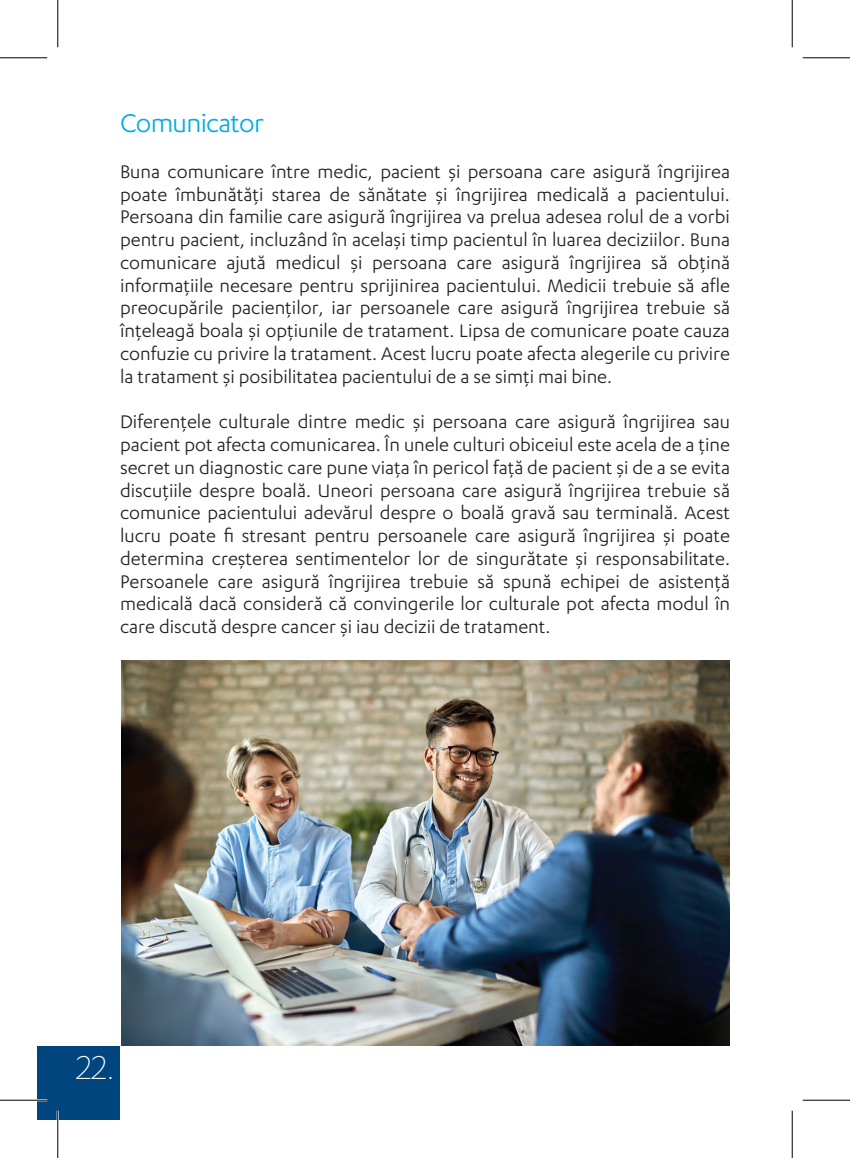
<style>
.page{position:relative;width:850px;height:1158px;background:#fff}
.page>*{position:absolute;margin:0;border:0;box-sizing:border-box;transform-origin:0 0}
.t1{font:300 38.5px "Karbon";color:#fff}
.t2{font:29.75px "Karbon";letter-spacing:-.025em;color:#00abe7}
.t3{font:21px/22.8px "Karbon";color:#231f20;text-align:justify}
</style>
<div class="page">
<div style="left:38px;top:1045px;width:82px;height:74px;background:#01457f"></div>
<img style="left:121px;top:660px;width:608px;height:385px">
<hr style="left:0;top:1098px;width:47px;height:3px;background:#fff">
<hr style="left:57px;top:1110px;width:2px;height:47px;background:#fff">
<hr style="left:0;top:57px;width:47px;height:1px;background:#000">
<hr style="left:802px;top:57px;width:48px;height:1px;background:#000">
<hr style="left:0;top:1099px;width:47px;height:1px;background:#000">
<hr style="left:802px;top:1099px;width:48px;height:1px;background:#000">
<hr style="left:57px;top:0;width:1px;height:47px;background:#000">
<hr style="left:57px;top:1110px;width:1px;height:47px;background:#000">
<hr style="left:792px;top:0;width:1px;height:47px;background:#000">
<hr style="left:792px;top:1110px;width:1px;height:47px;background:#000">
<h2 class="t2" style="left:120px;top:107px;width:145px">Comunicator</h2>
<p class="t3" style="left:120px;top:159px;width:611px">Buna comunicare între medic, pacient și persoana care asigură îngrijirea poate îmbunătăți starea de sănătate și îngrijirea medicală a pacientului.<br>Persoana din familie care asigură îngrijirea va prelua adesea rolul de a vorbi pentru pacient, incluzând în același timp pacientul în luarea deciziilor. Buna comunicare ajută medicul și persoana care asigură îngrijirea să obțină informațiile necesare pentru sprijinirea pacientului. Medicii trebuie să afle preocupările pacienților, iar persoanele care asigură îngrijirea trebuie să înțeleagă boala și opțiunile de tratament. Lipsa de comunicare poate cauza confuzie cu privire la tratament. Acest lucru poate afecta alegerile cu privire la tratament și posibilitatea pacientului de a se simți mai bine.</p>
<p class="t3" style="left:120px;top:410px;width:611px">Diferențele culturale dintre medic și persoana care asigură îngrijirea sau pacient pot afecta comunicarea. În unele culturi obiceiul este acela de a ține secret un diagnostic care pune viața în pericol față de pacient și de a se evita discuțiile despre boală. Uneori persoana care asigură îngrijirea trebuie să comunice pacientului adevărul despre o boală gravă sau terminală. Acest lucru poate fi stresant pentru persoanele care asigură îngrijirea și poate determina creșterea sentimentelor lor de singurătate și responsabilitate.<br>Persoanele care asigură îngrijirea trebuie să spună echipei de asistență medicală dacă consideră că convingerile lor culturale pot afecta modul în care discută despre cancer și iau decizii de tratament.</p>
<h1 class="t1" style="left:76px;top:1046px;width:40px">22.</h1>
</div>
